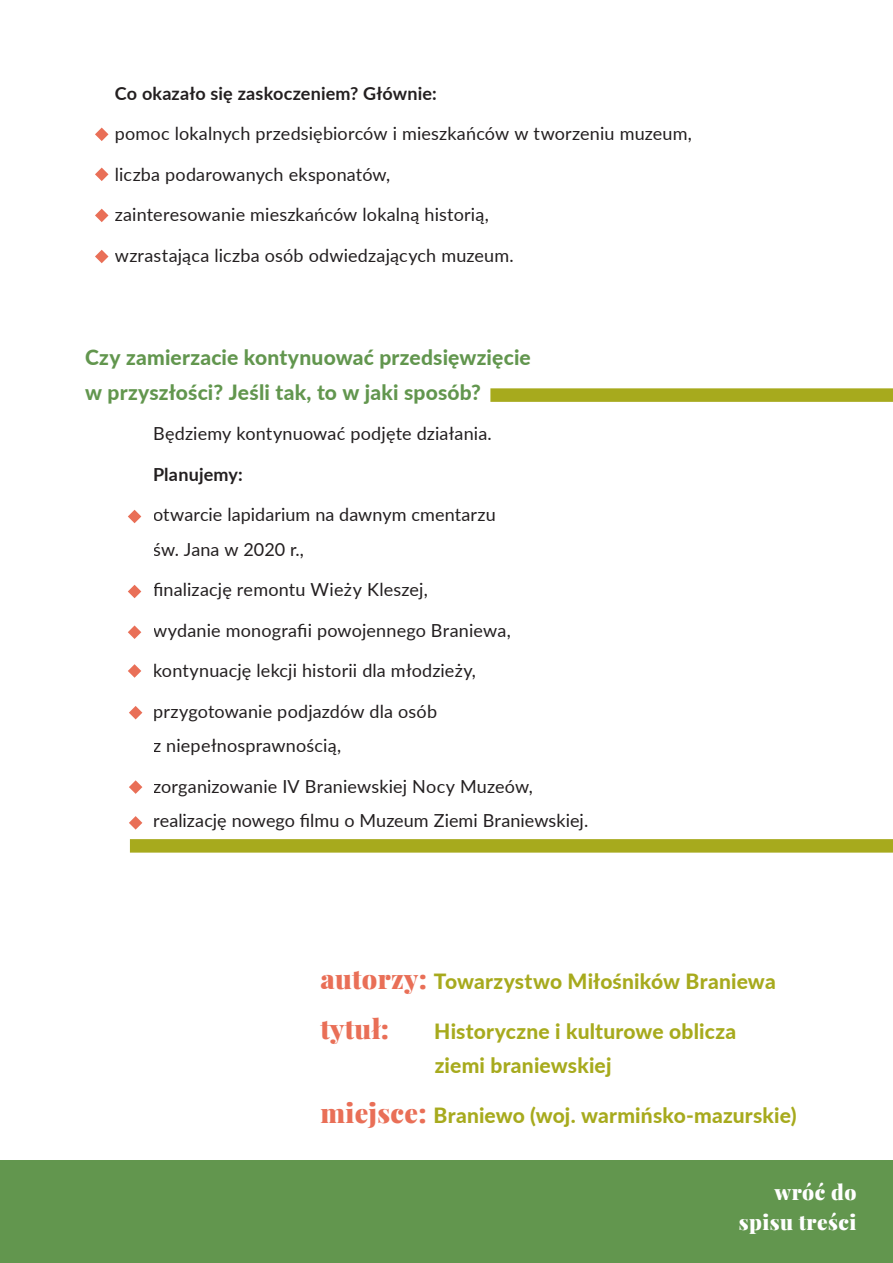
<style>
.page{position:relative;width:893px;height:1263px;background:#fff}
.page>*{position:absolute;margin:0;border:0;box-sizing:border-box;transform-origin:0 0}
.t1{font:900 27px "Playfair Display";letter-spacing:.015em;color:#e96f57}
.t2{font:800 21px/34.5px "Lato";letter-spacing:.01em;color:#a7aa1d}
.t3{font:800 21px/34.5px "Lato";letter-spacing:.01em;color:#62964e}
.t4{font:900 21px/30px "Playfair Display";letter-spacing:.025em;color:#fff;text-align:right}
.t5{font:18px/34.5px "Lato";letter-spacing:.01em;color:#231f20}
.t6{font:700 18px "Lato";letter-spacing:.01em;color:#231f20}
.s1{font-family:"Playfair Display";font-weight:900;font-size:27px;color:#e96f57}
</style>
<div class="page">
<div style="left:0;top:1161px;width:893px;height:102px;background:#62964e"></div>
<div style="left:490px;top:388px;width:403px;height:14px;background:#a7aa1d"></div>
<div style="left:130px;top:839px;width:763px;height:14px;background:#a7aa1d"></div>
<svg style="left:95px;top:128px;width:13px;height:13px"></svg>
<svg style="left:95px;top:168px;width:13px;height:13px"></svg>
<svg style="left:95px;top:209px;width:13px;height:13px"></svg>
<svg style="left:95px;top:250px;width:13px;height:13px"></svg>
<svg style="left:128px;top:510px;width:13px;height:13px"></svg>
<svg style="left:128px;top:585px;width:13px;height:13px"></svg>
<svg style="left:128px;top:664px;width:13px;height:14px"></svg>
<svg style="left:129px;top:706px;width:13px;height:13px"></svg>
<svg style="left:129px;top:780px;width:13px;height:14px"></svg>
<svg style="left:128px;top:625px;width:13px;height:14px"></svg>
<svg style="left:129px;top:816px;width:13px;height:14px"></svg>
<p class="t6" style="left:115px;top:80px;width:323px">Co okazało się zaskoczeniem? Głównie:</p>
<p class="t5" style="left:115px;top:115px;width:579px">pomoc lokalnych przedsiębiorców i mieszkańców w tworzeniu muzeum,</p>
<p class="t5" style="left:115px;top:156px;width:277px">liczba podarowanych eksponatów,</p>
<p class="t5" style="left:115px;top:196px;width:375px">zainteresowanie mieszkańców lokalną historią,</p>
<p class="t5" style="left:115px;top:237px;width:400px">wzrastająca liczba osób odwiedzających muzeum.</p>
<p class="t3" style="left:85px;top:339px;width:447px">Czy zamierzacie kontynuować przedsięwzięcie w przyszłości? Jeśli tak, to w jaki sposób?</p>
<p class="t5" style="left:153px;top:415px;width:340px">Będziemy kontynuować podjęte działania.</p>
<p class="t6" style="left:153px;top:461px;width:91px">Planujemy:</p>
<p class="t5" style="left:153px;top:496px;width:344px">otwarcie lapidarium na dawnym cmentarzu św. Jana w 2020 r.,</p>
<p class="t5" style="left:153px;top:571px;width:276px">finalizację remontu Wieży Kleszej,</p>
<p class="t5" style="left:153px;top:612px;width:359px">wydanie monografii powojennego Braniewa,</p>
<p class="t5" style="left:153px;top:652px;width:324px">kontynuację lekcji historii dla młodzieży,</p>
<p class="t5" style="left:153px;top:693px;width:285px">przygotowanie podjazdów dla osób z niepełnosprawnością,</p>
<p class="t5" style="left:153px;top:768px;width:437px">zorganizowanie IV Braniewskiej Nocy Muzeów, realizację nowego filmu o Muzeum Ziemi Braniewskiej.</p>
<p class="t2" style="left:320px;top:964px;width:457px"><span class="s1">autorzy:</span> Towarzystwo Miłośników Braniewa</p>
<h1 class="t1" style="left:320px;top:1007px;width:70px">tytuł:</h1>
<p class="t2" style="left:434px;top:1013px;width:303px">Historyczne i kulturowe oblicza ziemi braniewskiej</p>
<p class="t2" style="left:320px;top:1097px;width:478px"><span class="s1">miejsce:</span> Braniewo (woj. warmińsko-mazurskie)</p>
<p class="t4" style="left:739px;top:1176px;width:119px">wróć do spisu treści</p>
</div>
